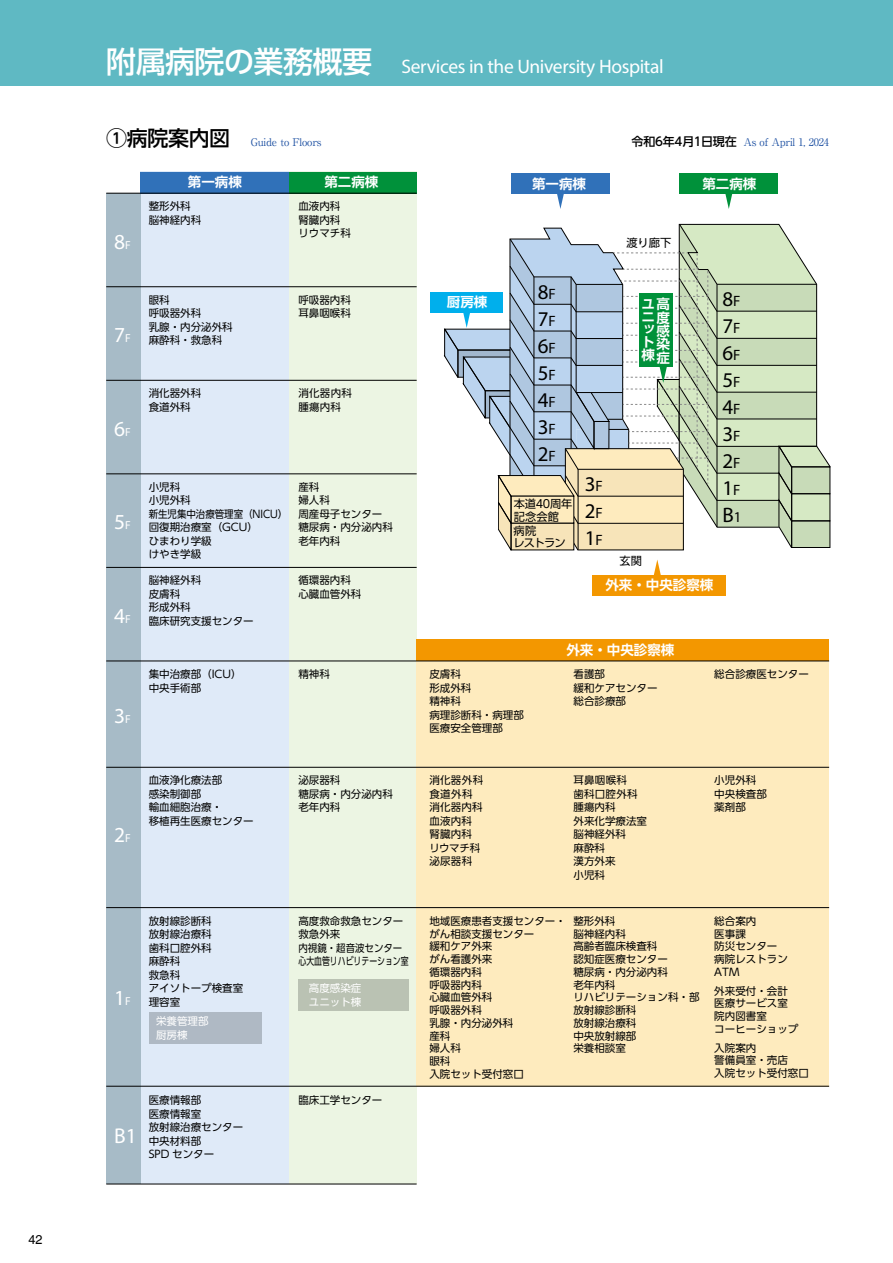
<style>
.page{position:relative;width:893px;height:1263px;background:#fff}
.page>*{position:absolute;margin:0;border:0;box-sizing:border-box;transform-origin:0 0}
.t1{font:600 21.45px "Avant Garde";color:#fff}
.t2{font:600 21px/27px "Avant Garde";color:#000;text-align:justify}
.t3{font:19.5px "Myriad Pro";letter-spacing:-.02em;color:#fff}
.t4{font:700 13.5px/12.8px "UD Shin Go Pro De";color:#fff}
.t5{font:12.75px "Helvetica World";color:#000}
.t6{font:11.25px/12.8px "UD Shin Go Pro";letter-spacing:-.015em;color:#000}
.t7{font:10.5px/13.5px "UD Shin Go Pro";color:#000}
.t8{font:10.5px "Ryumin Pro";letter-spacing:-.015em;color:#1d50a2}
.t9{font:10.5px/13.5px "UD Shin Go Pro";letter-spacing:.02em;color:#000}
.t10{font:10.5px/13.5px "UD Shin Go Pro";color:#fff}
.s1{font-family:"UD Shin Go Pro";font-weight:500;font-size:30px}
.s2{font-family:"UD Shin Go Pro";font-weight:500;font-size:21px;color:#000}
.s3{font-family:"UD Shin Go Pro";font-weight:500;font-size:12px;color:#000}
.s4{font-size:11.55px}
.s5{font-size:15px}
</style>
<div class="page">
<div style="left:0;top:0;width:893px;height:85px;background:#5fb9c3"></div>
<div style="left:679px;top:173px;width:99px;height:20px;background:#00913a"></div>
<svg style="left:725px;top:193px;width:8px;height:16px"></svg>
<div style="left:511px;top:173px;width:98px;height:20px;background:#3071b9"></div>
<svg style="left:556px;top:193px;width:8px;height:16px"></svg>
<div style="left:592px;top:575px;width:133px;height:20px;background:#f39700"></div>
<svg style="left:653px;top:560px;width:8px;height:15px"></svg>
<div style="left:431px;top:292px;width:72px;height:20px;background:#00afec"></div>
<svg style="left:444px;top:224px;width:386px;height:326px"></svg>
<div style="left:140px;top:172px;width:149px;height:1012px;background:#dfeaf8"></div>
<div style="left:106px;top:193px;width:34px;height:991px;background:#a7bbc7"></div>
<div style="left:140px;top:172px;width:149px;height:21px;background:#3071b9"></div>
<div style="left:289px;top:172px;width:128px;height:1012px;background:#ecf5e3"></div>
<div style="left:417px;top:661px;width:412px;height:425px;background:#feebbe"></div>
<div style="left:289px;top:172px;width:128px;height:21px;background:#00913a"></div>
<hr style="left:106px;top:286px;width:311px;height:1px;background:#000">
<div style="left:417px;top:640px;width:412px;height:21px;background:#f39700"></div>
<hr style="left:106px;top:380px;width:311px;height:1px;background:#000">
<hr style="left:106px;top:473px;width:311px;height:1px;background:#000">
<hr style="left:106px;top:567px;width:311px;height:1px;background:#000">
<hr style="left:106px;top:661px;width:723px;height:1px;background:#000">
<hr style="left:106px;top:767px;width:723px;height:1px;background:#000">
<hr style="left:106px;top:1183px;width:311px;height:1px;background:#000">
<hr style="left:106px;top:1086px;width:723px;height:1px;background:#000">
<hr style="left:106px;top:907px;width:723px;height:1px;background:#000">
<div style="left:149px;top:1012px;width:113px;height:32px;background:#afb9c4"></div>
<div style="left:298px;top:979px;width:110px;height:32px;background:#bac2b3"></div>
<hr style="left:106px;top:193px;width:311px;height:1px;background:#000">
<p class="t5" style="left:28px;top:1232px;width:16px">42</p>
<h3 class="t3" style="left:106px;top:55px;width:559px"><span class="s1">附属病院の業務概要　</span>Services in the University Hospital</h3>
<p class="t8" style="left:106px;top:134px;width:217px"><span class="s2">①病院案内図　</span>Guide to Floors</p>
<p class="t8" style="left:631px;top:134px;width:199px"><span class="s3">令和6年4月1日現在</span> As of April 1, 2024</p>
<p class="t4" style="left:188px;top:175px;width:55px">第一病棟</p>
<h1 class="t1" style="left:114px;top:228px;width:18px">8<span class="s4">F</span></h1>
<p class="t7" style="left:149px;top:199px;width:54px">整形外科脳神経内科</p>
<p class="t7" style="left:149px;top:293px;width:85px">眼科<br>呼吸器外科<br>乳腺・内分泌外科</p>
<h1 class="t1" style="left:114px;top:322px;width:18px">7<span class="s4">F</span></h1>
<p class="t7" style="left:149px;top:333px;width:75px">麻酔科・救急科</p>
<h1 class="t1" style="left:114px;top:415px;width:18px">6<span class="s4">F</span></h1>
<h1 class="t1" style="left:114px;top:509px;width:18px">5<span class="s4">F</span></h1>
<p class="t7" style="left:149px;top:386px;width:54px">消化器外科食道外科</p>
<p class="t7" style="left:149px;top:480px;width:141px">小児科<br>小児外科<br>新生児集中治療管理室（NICU）回復期治療室（GCU）<br>ひまわり学級<br>けやき学級</p>
<p class="t7" style="left:149px;top:573px;width:64px">脳神経外科　皮膚科<br>形成外科</p>
<h1 class="t1" style="left:114px;top:602px;width:18px">4<span class="s4">F</span></h1>
<p class="t7" style="left:149px;top:614px;width:106px">臨床研究支援センター</p>
<h1 class="t1" style="left:114px;top:702px;width:18px">3<span class="s4">F</span></h1>
<p class="t7" style="left:149px;top:667px;width:94px">集中治療部（ICU）中央手術部</p>
<h1 class="t1" style="left:114px;top:821px;width:18px">2<span class="s4">F</span></h1>
<p class="t7" style="left:149px;top:773px;width:107px">血液浄化療法部<br>感染制御部<br>輸血細胞治療・<br>移植再生医療センター</p>
<h1 class="t1" style="left:114px;top:985px;width:18px">1<span class="s4">F</span></h1>
<p class="t7" style="left:149px;top:914px;width:96px">放射線診断科<br>放射線治療科<br>歯科口腔外科<br>麻酔科<br>救急科<br>アイソトープ検査室理容室</p>
<p class="t10" style="left:156px;top:1014px;width:54px">栄養管理部厨房棟</p>
<h1 class="t1" style="left:114px;top:1122px;width:24px">B1</h1>
<p class="t7" style="left:149px;top:1093px;width:96px">医療情報部<br>医療情報室<br>放射線治療センター中央材料部<br>SPD センター</p>
<p class="t4" style="left:324px;top:175px;width:55px">第二病棟</p>
<p class="t7" style="left:298px;top:199px;width:54px">血液内科腎臓内科リウマチ科</p>
<p class="t7" style="left:298px;top:293px;width:54px">呼吸器内科耳鼻咽喉科</p>
<p class="t9" style="left:298px;top:386px;width:55px">消化器内科腫瘍内科</p>
<p class="t7" style="left:298px;top:480px;width:96px">産科<br>婦人科<br>周産母子センター糖尿病・内分泌内科老年内科</p>
<p class="t7" style="left:298px;top:573px;width:64px">循環器内科心臓血管外科</p>
<p class="t4" style="left:447px;top:295px;width:42px">厨房棟</p>
<p class="t4" style="left:532px;top:177px;width:55px">第一病棟</p>
<h2 class="t2" style="left:538px;top:278px;width:20px">8<span class="s5">F </span>7<span class="s5">F </span>6<span class="s5">F </span>5<span class="s5">F </span>4<span class="s5">F </span>3<span class="s5">F </span>2<span class="s5">F</span></h2>
<p class="t6" style="left:514px;top:497px;width:60px">本道40周年記念会館</p>
<p class="t6" style="left:513px;top:524px;width:54px">病院<br>レストラン</p>
<h2 class="t2" style="left:585px;top:470px;width:20px">3<span class="s5">F </span>2<span class="s5">F </span>1<span class="s5">F</span></h2>
<p class="t6" style="left:626px;top:236px;width:46px">渡り廊下</p>
<p class="t4" style="left:642px;top:297px;width:30px">ユ高ニ度ット棟</p>
<p class="t4" style="left:656px;top:324px;width:15px;line-height:13.4px;text-align:justify">感染症</p>
<p class="t6" style="left:619px;top:554px;width:24px">玄関</p>
<p class="t4" style="left:702px;top:177px;width:55px">第二病棟</p>
<h2 class="t2" style="left:722px;top:285px;width:21px">8<span class="s5">F </span>7<span class="s5">F </span>6<span class="s5">F </span>5<span class="s5">F </span>4<span class="s5">F </span>3<span class="s5">F </span>2<span class="s5">F </span>1<span class="s5">F </span>B<span class="s5">1</span></h2>
<p class="t4" style="left:605px;top:578px;width:109px">外来・中央診察棟</p>
<p class="t4" style="left:566px;top:643px;width:109px">外来・中央診察棟</p>
<p class="t7" style="left:298px;top:667px;width:33px">精神科</p>
<p class="t7" style="left:429px;top:667px;width:96px">皮膚科<br>形成外科<br>精神科<br>病理診断科・病理部医療安全管理部</p>
<p class="t7" style="left:573px;top:667px;width:85px">看護部<br>緩和ケアセンター総合診療部</p>
<p class="t7" style="left:714px;top:667px;width:96px">総合診療医センター</p>
<p class="t7" style="left:298px;top:773px;width:96px">泌尿器科<br>糖尿病・内分泌内科老年内科</p>
<p class="t9" style="left:429px;top:773px;width:55px">消化器外科食道外科消化器内科血液内科腎臓内科リウマチ科泌尿器科</p>
<p class="t7" style="left:573px;top:773px;width:75px">耳鼻咽喉科<br>歯科口腔外科腫瘍内科<br>外来化学療法室脳神経外科<br>麻酔科<br>漢方外来<br>小児科</p>
<p class="t7" style="left:714px;top:773px;width:54px">小児外科中央検査部薬剤部</p>
<p class="t7" style="left:298px;top:914px;width:112px">高度救命救急センター救急外来<br>内視鏡・超音波センター心大血管リハビリテーション室</p>
<p class="t10" style="left:298px;top:981px;width:64px">　高度感染症　ユニット棟</p>
<p class="t7" style="left:298px;top:1093px;width:85px">臨床工学センター</p>
<p class="t7" style="left:429px;top:914px;width:138px;line-height:12.8px">地域医療患者支援センター・がん相談支援センター<br>緩和ケア外来<br>がん看護外来<br>循環器内科<br>呼吸器内科<br>心臓血管外科<br>呼吸器外科<br>乳腺・内分泌外科<br>産科<br>婦人科<br>眼科<br>入院セット受付窓口</p>
<p class="t7" style="left:573px;top:914px;width:127px;line-height:12.8px">整形外科<br>脳神経内科<br>高齢者臨床検査科<br>認知症医療センター<br>糖尿病・内分泌内科<br>老年内科<br>リハビリテーション科・部放射線診断科<br>放射線治療科<br>中央放射線部<br>栄養相談室</p>
<p class="t7" style="left:714px;top:914px;width:75px;line-height:12.8px">総合案内<br>医事課<br>防災センター病院レストラン<br>ATM</p>
<p class="t7" style="left:714px;top:984px;width:85px;line-height:12.8px">外来受付・会計医療サービス室院内図書室<br>コーヒーショップ</p>
<p class="t7" style="left:714px;top:1041px;width:96px;line-height:12.8px">入院案内<br>警備員室・売店<br>入院セット受付窓口</p>
</div>
